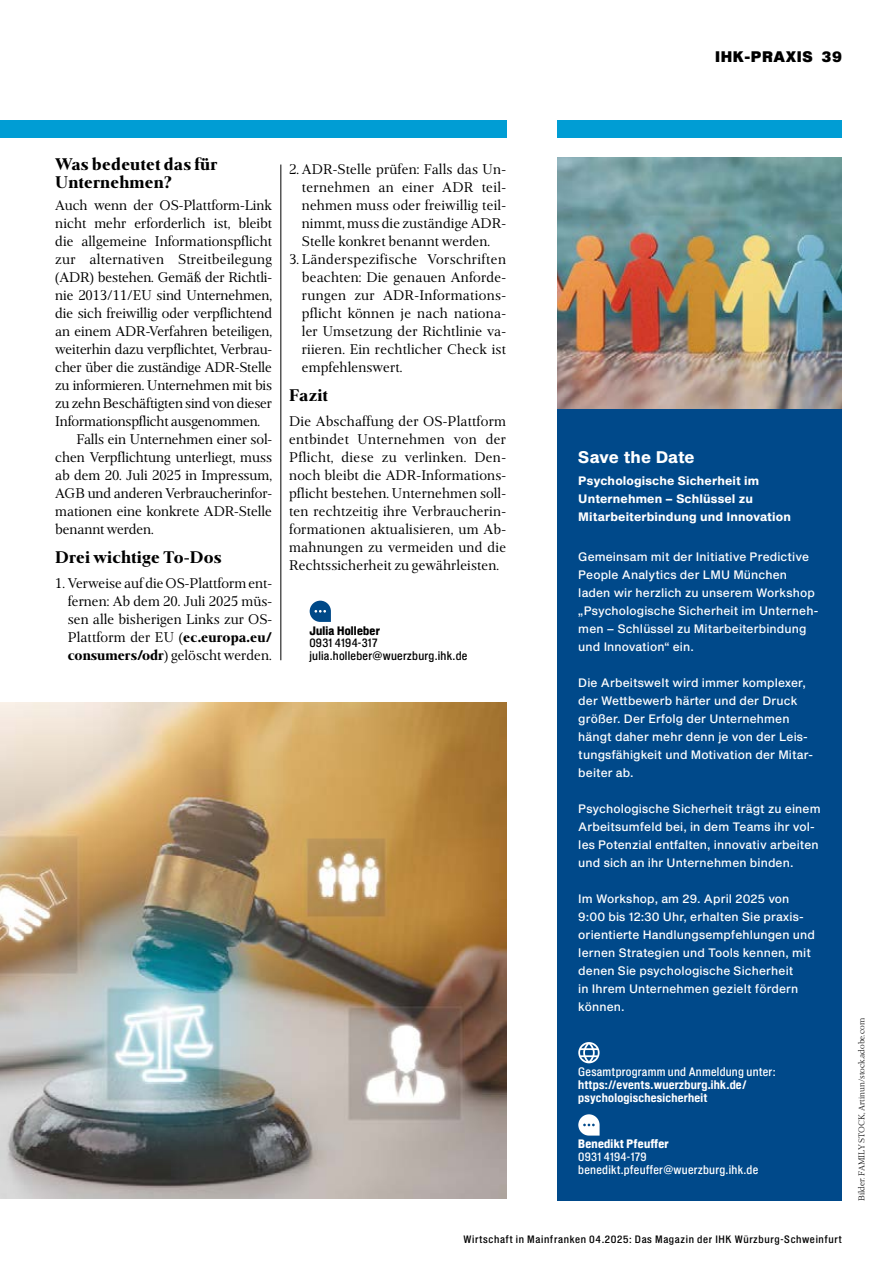
<style>
.page{position:relative;width:893px;height:1263px;background:#fff}
.page>*{position:absolute;margin:0;border:0;box-sizing:border-box;transform-origin:0 0}
.WiM_Zwiti{font:800 18px/18px "Frontis";letter-spacing:.01em;color:#000}
.WIm_Kasten_Head-neu{font:800 16.5px "Shapiro Pro 74";color:#fff}
.WiM_Gtx_OHNE_Einzug{font:15px/18px "Frontis";letter-spacing:.005em;color:#000;text-align:justify}
.WiM_Gtx_Einzug{font:15px/18px "Frontis";letter-spacing:-.005em;color:#000;text-align:justify}
.t1{font:15px "Shapiro Pro 96 Super";letter-spacing:.04em;color:#000}
.WIM_Kasten_neu{font:12px/18px "Shapiro Pro 54 Middle";letter-spacing:.01em;color:#fff}
.WiM_Info_Hinweis{font:800 12px/12.8px "Shapiro Pro 72";letter-spacing:.02em;color:#fff}
.WIm_Kasten_Head-neu-2{font:800 12px/18px "Shapiro Pro 74";letter-spacing:.01em;color:#fff}
.WiM_Info_Hinweis-2{font:12px/12.8px "Shapiro Pro 52 Middle";letter-spacing:.02em;color:#fff}
.WiM_Info_Hinweis-3{font:12px/12.8px "Shapiro Pro 52 Middle";letter-spacing:.02em;color:#000}
.t2{font:10.5px "Shapiro Pro 52 Middle";letter-spacing:.06em;color:#000}
.t3{font:300 9px "Frontis";color:#000}
.s1{font-weight:800}
.s2{font-family:"Shapiro Pro 82 Super";font-weight:800}
.s3{font-family:"Shapiro Pro 52 Middle";font-weight:400}
</style>
<div class="page">
<div style="left:0;top:120px;width:506px;height:18px;background:#009dd4"></div>
<svg style="left:310px;top:601px;width:21px;height:21px"></svg>
<hr style="left:281px;top:165px;width:1px;height:495px;background:#000">
<div style="left:557px;top:157px;width:285px;height:1044px;background:#00498a"></div>
<svg style="left:578px;top:1042px;width:22px;height:21px"></svg>
<svg style="left:578px;top:1114px;width:22px;height:21px"></svg>
<img style="left:557px;top:157px;width:285px;height:251px">
<div style="left:557px;top:120px;width:285px;height:18px;background:#009dd4"></div>
<img style="left:0;top:702px;width:506px;height:496px">
<p class="t1" style="left:715px;top:46px;width:128px">IHK-PRAXIS 39</p>
<p class="WiM_Zwiti" style="left:55px;top:155px;width:164px">Was bedeutet das für<br>Unternehmen?</p>
<p class="WiM_Gtx_OHNE_Einzug" style="left:55px;top:196px;width:218px">Auch wenn der OS-Plattform-Link nicht mehr erforderlich ist, bleibt die allgemeine Informationspflicht zur alternativen Streitbeilegung (ADR) bestehen. Gemäß der Richtli&shy;nie 2013/11/EU sind Unternehmen, die sich freiwillig oder verpflichtend an einem ADR-Verfahren beteiligen, weiterhin dazu verpflichtet, Verbrau&shy;cher über die zuständige ADR-Stelle zu informieren. Unternehmen mit bis zu zehn Beschäftigten sind von dieser Informationspflicht ausgenommen.</p>
<p class="WiM_Gtx_Einzug" style="left:55px;top:430px;width:218px;text-indent:21px">Falls ein Unternehmen einer sol&shy;chen Verpflichtung unterliegt, muss ab dem 20. Juli 2025 in Impressum, AGB und anderen Verbraucherinfor&shy;mationen eine konkrete ADR-Stelle benannt werden.</p>
<p class="WiM_Zwiti" style="left:55px;top:548px;width:168px">Drei wichtige To-Dos</p>
<p class="WiM_Gtx_OHNE_Einzug" style="left:68px;top:574px;width:206px;text-indent:-12px">1. Verweise auf die OS-Plattform ent&shy;fernen: Ab dem 20. Juli 2025 müs&shy;sen alle bisherigen Links zur OS-Plattform der EU (<span class="s1">ec.europa.eu/ consumers/odr</span>) gelöscht werden.</p>
<p class="WiM_Gtx_OHNE_Einzug" style="left:302px;top:160px;width:206px;text-indent:-13px">2. ADR-Stelle prüfen: Falls das Un&shy;ternehmen an einer ADR teil&shy;nehmen muss oder freiwillig teil&shy;nimmt, muss die zuständige ADR-Stelle konkret benannt werden.</p>
<p class="WiM_Gtx_OHNE_Einzug" style="left:302px;top:250px;width:206px;text-indent:-13px">3. Länderspezifische Vorschriften beachten: Die genauen Anforde&shy;rungen zur ADR-Informations&shy;pflicht können je nach nationa&shy;ler Umsetzung der Richtlinie va&shy;riieren. Ein rechtlicher Check ist empfehlenswert.</p>
<p class="WiM_Zwiti" style="left:289px;top:386px;width:40px">Fazit</p>
<p class="WiM_Gtx_OHNE_Einzug" style="left:289px;top:412px;width:218px">Die Abschaffung der OS-Plattform entbindet Unternehmen von der Pflicht, diese zu verlinken. Den&shy;noch bleibt die ADR-Informations&shy;pflicht bestehen. Unternehmen soll&shy;ten rechtzeitig ihre Verbraucherin&shy;formationen aktualisieren, um Ab&shy;mahnungen zu vermeiden und die Rechtssicherheit zu gewährleisten.</p>
<p class="WiM_Info_Hinweis-3" style="left:309px;top:625px;width:160px"><span class="s2">Julia Holleber<br></span>0931 4194-317 julia.holleber@wuerzburg.ihk.de</p>
<p class="WIm_Kasten_Head-neu" style="left:578px;top:445px;width:118px">Save the Date</p>
<p class="WIm_Kasten_Head-neu-2" style="left:578px;top:472px;width:214px">Psychologische Sicherheit im<br>Unternehmen – Schlüssel zu<br>Mitarbeiterbindung und Innovation</p>
<p class="WIM_Kasten_neu" style="left:578px;top:548px;width:242px">Gemeinsam mit der Initiative Predictive People Analytics der LMU München laden wir herzlich zu unserem Workshop „Psychologische Sicherheit im Unterneh&shy;men – Schlüssel zu Mitarbeiterbindung und Innovation“ ein.</p>
<p class="WIM_Kasten_neu" style="left:578px;top:674px;width:236px">Die Arbeitswelt wird immer komplexer, der Wettbewerb härter und der Druck größer. Der Erfolg der Unternehmen hängt daher mehr denn je von der Leis&shy;tungsfähigkeit und Motivation der Mitar&shy;beiter ab.</p>
<p class="WIM_Kasten_neu" style="left:578px;top:800px;width:244px">Psychologische Sicherheit trägt zu einem Arbeitsumfeld bei, in dem Teams ihr vol&shy;les Potenzial entfalten, innovativ arbeiten und sich an ihr Unternehmen binden.</p>
<p class="WIM_Kasten_neu" style="left:578px;top:890px;width:238px">Im Workshop, am 29. April 2025 von 9:00 bis 12:30 Uhr, erhalten Sie praxis&shy;orientierte Handlungsempfehlungen und lernen Strategien und Tools kennen, mit denen Sie psychologische Sicherheit<br>in Ihrem Unternehmen gezielt fördern können.</p>
<p class="WiM_Info_Hinweis" style="left:578px;top:1066px;width:199px"><span class="s3">Gesamtprogramm und Anmeldung unter: </span>https://events.wuerzburg.ihk.de/ psychologischesicherheit</p>
<p class="WiM_Info_Hinweis-2" style="left:578px;top:1138px;width:182px"><span class="s2">Benedikt Pfeuffer<br></span>0931 4194-179 benedikt.pfeuffer@wuerzburg.ihk.de</p>
<p class="t2" style="left:463px;top:1232px;width:380px">Wirtschaft in Mainfranken 04.2025: Das Magazin der IHK Würzburg-Schweinfurt</p>
<p class="t3" style="left:856px;top:1201px;width:184px;rotate:-90deg">Bilder: FAMILY STOCK, Artinun/stock.adobe.com</p>
</div>
